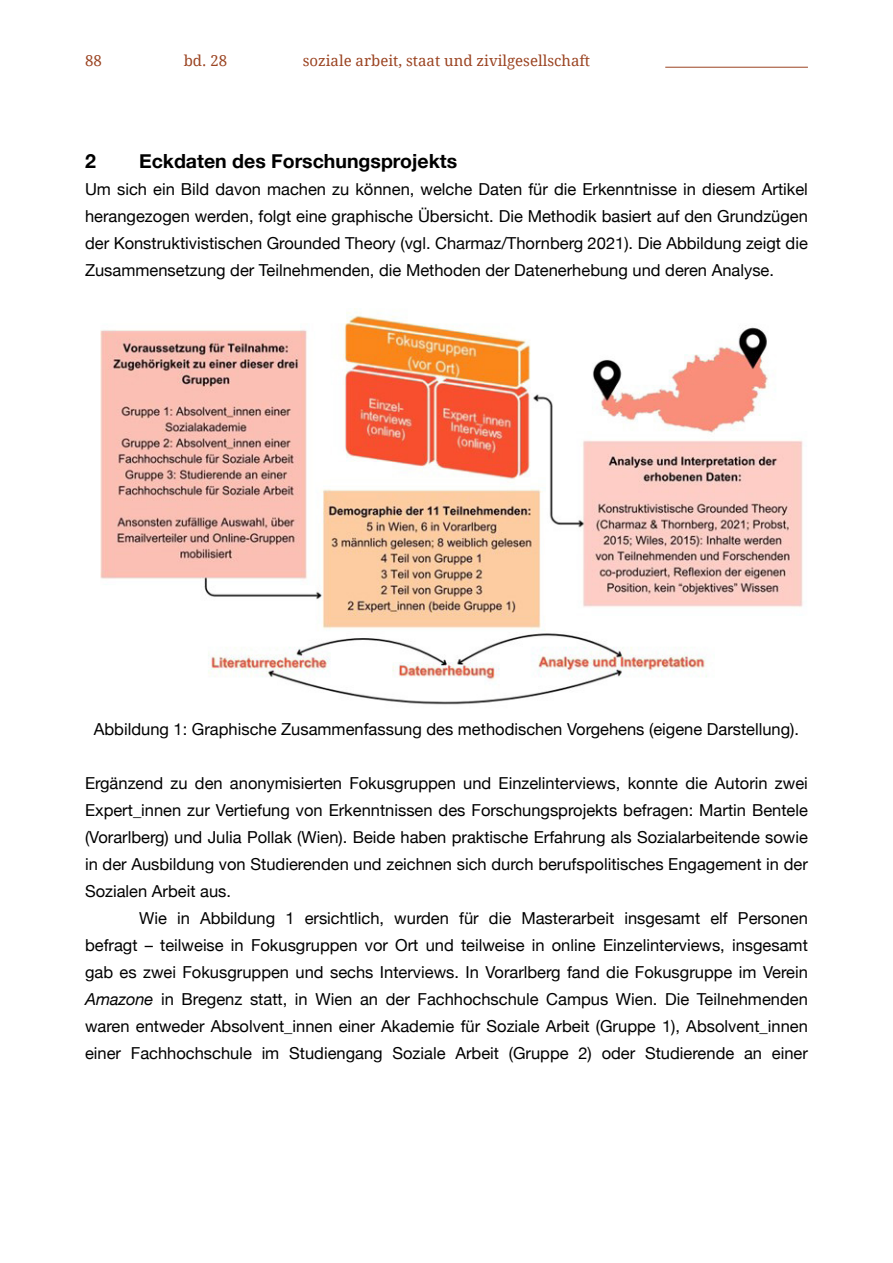
<style>
.page{position:relative;width:893px;height:1263px;background:#fff}
.page>*{position:absolute;margin:0;border:0;box-sizing:border-box;transform-origin:0 0}
.t1{font:700 19.5px "Helvetica Neue";color:#000}
.t2{font:16.5px/27px "Helvetica Neue";color:#000;text-align:justify}
.t3{font:15px "Droid Serif";color:#9b4422}
.s1{font-style:italic}
</style>
<div class="page">
<hr style="left:665px;top:67px;width:143px;height:1px;background:#9b4422">
<img style="left:100px;top:309px;width:703px;height:396px">
<p class="t3" style="left:85px;top:50px;width:18px">88</p>
<p class="t3" style="left:184px;top:50px;width:45px">bd. 28</p>
<p class="t3" style="left:303px;top:50px;width:289px">soziale arbeit, staat und zivilgesellschaft</p>
<p class="t1" style="left:85px;top:146px;width:12px">2</p>
<p class="t1" style="left:139px;top:146px;width:320px">Eckdaten des Forschungsprojekts</p>
<p class="t2" style="left:85px;top:176px;width:724px">Um sich ein Bild davon machen zu können, welche Daten für die Erkenntnisse in diesem Artikel herangezogen werden, folgt eine graphische Übersicht. Die Methodik basiert auf den Grundzügen der Konstruktivistischen Grounded Theory (vgl. Charmaz/Thornberg 2021). Die Abbildung zeigt die Zusammensetzung der Teilnehmenden, die Methoden der Datenerhebung und deren Analyse.</p>
<p class="t2" style="left:94px;top:716px;width:707px">Abbildung 1: Graphische Zusammenfassung des methodischen Vorgehens (eigene Darstellung).</p>
<p class="t2" style="left:85px;top:770px;width:724px">Ergänzend zu den anonymisierten Fokusgruppen und Einzelinterviews, konnte die Autorin zwei Expert_innen zur Vertiefung von Erkenntnissen des Forschungsprojekts befragen: Martin Bentele (Vorarlberg) und Julia Pollak (Wien). Beide haben praktische Erfahrung als Sozialarbeitende sowie in der Ausbildung von Studierenden und zeichnen sich durch berufspolitisches Engagement in der Sozialen Arbeit aus.</p>
<p class="t2" style="left:85px;top:905px;width:724px;text-indent:54px">Wie in Abbildung 1 ersichtlich, wurden für die Masterarbeit insgesamt elf Personen befragt – teilweise in Fokusgruppen vor Ort und teilweise in online Einzelinterviews, insgesamt gab es zwei Fokusgruppen und sechs Interviews. In Vorarlberg fand die Fokusgruppe im Verein <span class="s1">Amazone</span> in Bregenz statt, in Wien an der Fachhochschule Campus Wien. Die Teilnehmenden waren entweder Absolvent_innen einer Akademie für Soziale Arbeit (Gruppe 1), Absolvent_innen einer Fachhochschule im Studiengang Soziale Arbeit (Gruppe 2) oder Studierende an einer</p>
</div>
